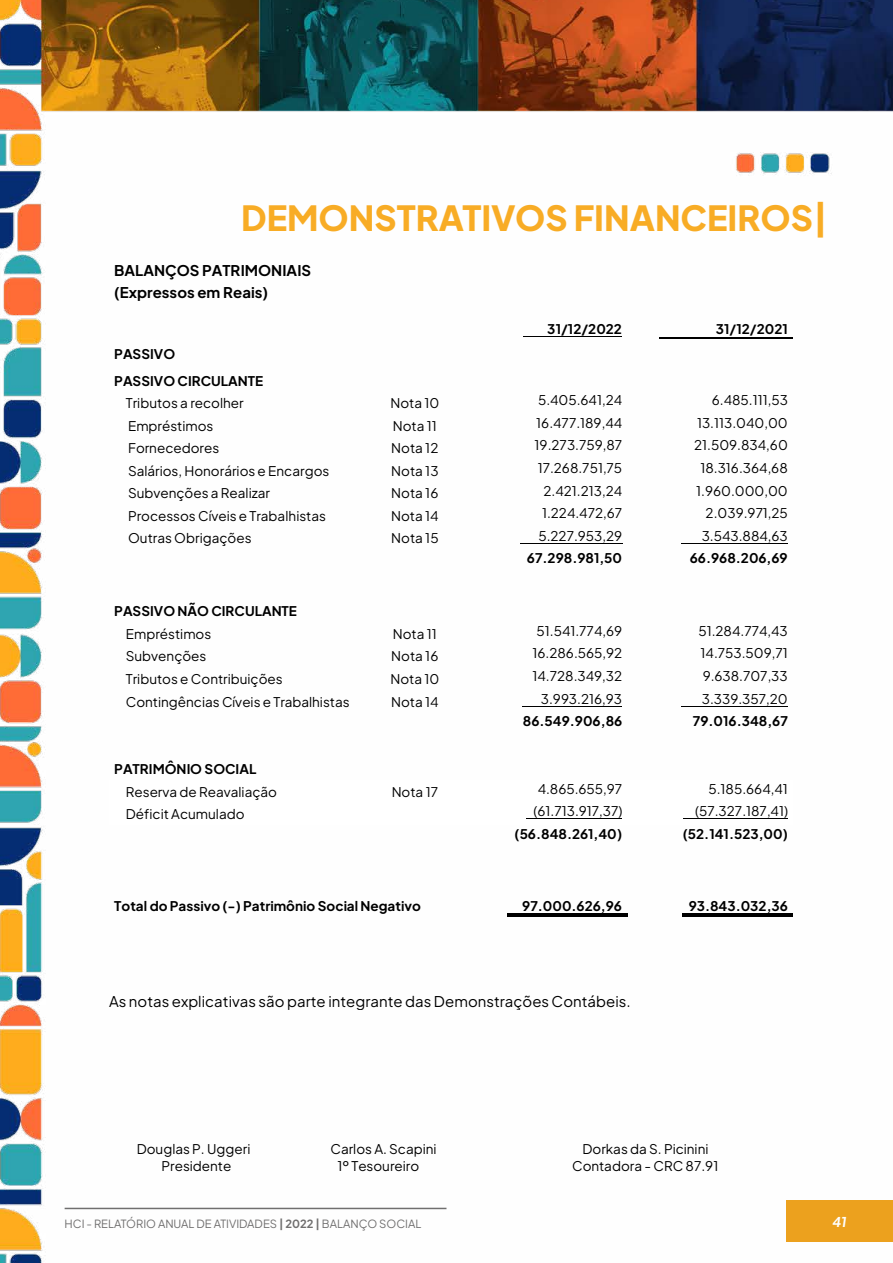
<style>
.page{position:relative;width:893px;height:1263px;background:#fff}
.page>*{position:absolute;margin:0;border:0;box-sizing:border-box;transform-origin:0 0}
.t1{font:800 34.5px "Plus Jakarta Sans";color:#f8ac25}
.t2{font:14.7px "Plus Jakarta Sans Roman";color:#000}
.t3{font:700 14.7px/22.5px "Plus Jakarta Sans";color:#000}
.t4{font:italic 700 13.5px "Plus Jakarta Sans";color:#fff}
.t5{font:13.35px "Plus Jakarta Sans Roman";color:#000}
.t6{font:700 13.35px/26.4px "Plus Jakarta Sans";color:#000}
.t7{font:11.25px "Plus Jakarta Sans";color:#706f6f}
.s1{font-weight:700}
</style>
<div class="page">
<img style="left:0;top:0;width:893px;height:1263px">
<hr style="left:65px;top:1208px;width:381px;height:1px;background:#706f6f">
<div style="left:787px;top:1201px;width:106px;height:41px;background:#eca11e"></div>
<hr style="left:523px;top:336px;width:99px;height:1px;background:#000">
<hr style="left:660px;top:337px;width:133px;height:2px;background:#000">
<hr style="left:520px;top:543px;width:102px;height:1px;background:#000">
<hr style="left:681px;top:543px;width:107px;height:1px;background:#000">
<hr style="left:522px;top:706px;width:100px;height:1px;background:#000">
<hr style="left:681px;top:706px;width:107px;height:1px;background:#000">
<div style="left:109px;top:780px;width:268px;height:22px;background:#fff"></div>
<div style="left:377px;top:780px;width:76px;height:22px;background:#fff"></div>
<div style="left:453px;top:780px;width:174px;height:22px;background:#fff"></div>
<div style="left:627px;top:780px;width:15px;height:22px;background:#fff"></div>
<div style="left:642px;top:780px;width:151px;height:22px;background:#fff"></div>
<div style="left:109px;top:802px;width:288px;height:23px;background:#fff"></div>
<div style="left:397px;top:802px;width:91px;height:23px;background:#fff"></div>
<div style="left:488px;top:802px;width:139px;height:23px;background:#fff"></div>
<hr style="left:526px;top:818px;width:96px;height:1px;background:#000">
<div style="left:627px;top:802px;width:15px;height:23px;background:#fff"></div>
<div style="left:642px;top:802px;width:151px;height:23px;background:#fff"></div>
<hr style="left:683px;top:818px;width:105px;height:1px;background:#000">
<hr style="left:507px;top:916px;width:120px;height:1px;background:#000">
<hr style="left:507px;top:914px;width:120px;height:1px;background:#000">
<hr style="left:682px;top:916px;width:111px;height:1px;background:#000">
<hr style="left:682px;top:914px;width:111px;height:1px;background:#000">
<h1 class="t1" style="left:241px;top:190px;width:588px">DEMONSTRATIVOS FINANCEIROS|</h1>
<p class="t3" style="left:114px;top:258px;width:198px">BALANÇOS PATRIMONIAIS (Expressos em Reais)</p>
<p class="t6" style="left:547px;top:315px;width:76px">31/12/2022</p>
<p class="t6" style="left:716px;top:315px;width:73px">31/12/2021</p>
<p class="t6" style="left:114px;top:340px;width:150px">PASSIVO<br>PASSIVO CIRCULANTE</p>
<p class="t5" style="left:126px;top:392px;width:119px">Tributos a recolher</p>
<p class="t5" style="left:390px;top:392px;width:50px">Nota 10</p>
<p class="t5" style="left:538px;top:389px;width:86px">5.405.641,24</p>
<p class="t5" style="left:712px;top:389px;width:78px">6.485.111,53</p>
<p class="t5" style="left:128px;top:415px;width:87px">Empréstimos</p>
<p class="t5" style="left:393px;top:415px;width:46px">Nota 11</p>
<p class="t5" style="left:536px;top:412px;width:88px">16.477.189,44</p>
<p class="t5" style="left:697px;top:412px;width:92px">13.113.040,00</p>
<p class="t5" style="left:128px;top:437px;width:93px">Fornecedores</p>
<p class="t5" style="left:391px;top:437px;width:49px">Nota 12</p>
<p class="t5" style="left:535px;top:434px;width:89px">19.273.759,87</p>
<p class="t5" style="left:694px;top:434px;width:95px">21.509.834,60</p>
<p class="t5" style="left:128px;top:460px;width:203px">Salários, Honorários e Encargos</p>
<p class="t5" style="left:391px;top:460px;width:49px">Nota 13</p>
<p class="t5" style="left:538px;top:457px;width:86px">17.268.751,75</p>
<p class="t5" style="left:700px;top:457px;width:89px">18.316.364,68</p>
<p class="t5" style="left:128px;top:482px;width:144px">Subvenções a Realizar</p>
<p class="t5" style="left:391px;top:482px;width:49px">Nota 16</p>
<p class="t5" style="left:543px;top:480px;width:80px">2.421.213,24</p>
<p class="t5" style="left:696px;top:480px;width:93px">1.960.000,00</p>
<p class="t5" style="left:128px;top:505px;width:199px">Processos Cíveis e Trabalhistas</p>
<p class="t5" style="left:391px;top:505px;width:49px">Nota 14</p>
<p class="t5" style="left:542px;top:502px;width:82px">1.224.472,67</p>
<p class="t5" style="left:706px;top:502px;width:84px">2.039.971,25</p>
<p class="t5" style="left:128px;top:528px;width:125px">Outras Obrigações</p>
<p class="t5" style="left:391px;top:528px;width:49px">Nota 15</p>
<p class="t5" style="left:538px;top:525px;width:85px">5.227.953,29</p>
<p class="t5" style="left:702px;top:525px;width:88px">3.543.884,63</p>
<p class="t6" style="left:527px;top:544px;width:97px">67.298.981,50</p>
<p class="t6" style="left:690px;top:544px;width:99px">66.968.206,69</p>
<p class="t6" style="left:114px;top:597px;width:184px">PASSIVO NÃO CIRCULANTE</p>
<p class="t5" style="left:126px;top:623px;width:87px">Empréstimos</p>
<p class="t5" style="left:393px;top:623px;width:46px">Nota 11</p>
<p class="t5" style="left:537px;top:620px;width:87px">51.541.774,69</p>
<p class="t5" style="left:698px;top:620px;width:91px">51.284.774,43</p>
<p class="t5" style="left:126px;top:646px;width:82px">Subvenções</p>
<p class="t5" style="left:391px;top:646px;width:49px">Nota 16</p>
<p class="t5" style="left:532px;top:642px;width:91px">16.286.565,92</p>
<p class="t5" style="left:701px;top:642px;width:89px">14.753.509,71</p>
<p class="t5" style="left:126px;top:668px;width:158px">Tributos e Contribuições</p>
<p class="t5" style="left:390px;top:668px;width:50px">Nota 10</p>
<p class="t5" style="left:532px;top:665px;width:91px">14.728.349,32</p>
<p class="t5" style="left:703px;top:665px;width:87px">9.638.707,33</p>
<p class="t5" style="left:126px;top:691px;width:225px">Contingências Cíveis e Trabalhistas</p>
<p class="t5" style="left:391px;top:691px;width:49px">Nota 14</p>
<p class="t5" style="left:541px;top:688px;width:83px">3.993.216,93</p>
<p class="t5" style="left:702px;top:688px;width:87px">3.339.357,20</p>
<p class="t6" style="left:523px;top:707px;width:101px">86.549.906,86</p>
<p class="t6" style="left:693px;top:707px;width:97px">79.016.348,67</p>
<p class="t6" style="left:114px;top:754px;width:144px">PATRIMÔNIO SOCIAL</p>
<p class="t5" style="left:126px;top:781px;width:153px">Reserva de Reavaliação</p>
<p class="t5" style="left:392px;top:781px;width:48px">Nota 17</p>
<p class="t5" style="left:538px;top:778px;width:86px">4.865.655,97</p>
<p class="t5" style="left:709px;top:778px;width:81px">5.185.664,41</p>
<p class="t5" style="left:126px;top:803px;width:120px">Déficit Acumulado</p>
<p class="t5" style="left:534px;top:800px;width:90px">(61.713.917,37)</p>
<p class="t5" style="left:695px;top:800px;width:94px">(57.327.187,41)</p>
<p class="t6" style="left:514px;top:819px;width:109px">(56.848.261,40)</p>
<p class="t6" style="left:683px;top:819px;width:107px">(52.141.523,00)</p>
<p class="t6" style="left:114px;top:891px;width:308px">Total do Passivo (-) Patrimônio Social Negativo</p>
<p class="t6" style="left:522px;top:891px;width:101px">97.000.626,96</p>
<p class="t6" style="left:689px;top:891px;width:101px">93.843.032,36</p>
<p class="t2" style="left:109px;top:989px;width:523px">As notas explicativas são parte integrante das Demonstrações Contábeis.</p>
<p class="t5" style="left:137px;top:1138px;width:115px">Douglas P. Uggeri</p>
<p class="t5" style="left:330px;top:1138px;width:108px">Carlos A. Scapini</p>
<p class="t5" style="left:582px;top:1138px;width:128px">Dorkas da S. Picinini</p>
<p class="t5" style="left:162px;top:1155px;width:71px">Presidente</p>
<p class="t5" style="left:337px;top:1155px;width:83px">1º Tesoureiro</p>
<p class="t5" style="left:572px;top:1155px;width:148px">Contadora - CRC 87.91</p>
<p class="t7" style="left:65px;top:1214px;width:358px">HCI - RELATÓRIO ANUAL DE ATIVIDADES <span class="s1">| 2022 |</span> BALANÇO SOCIAL</p>
<p class="t4" style="left:832px;top:1211px;width:16px">41</p>
</div>
